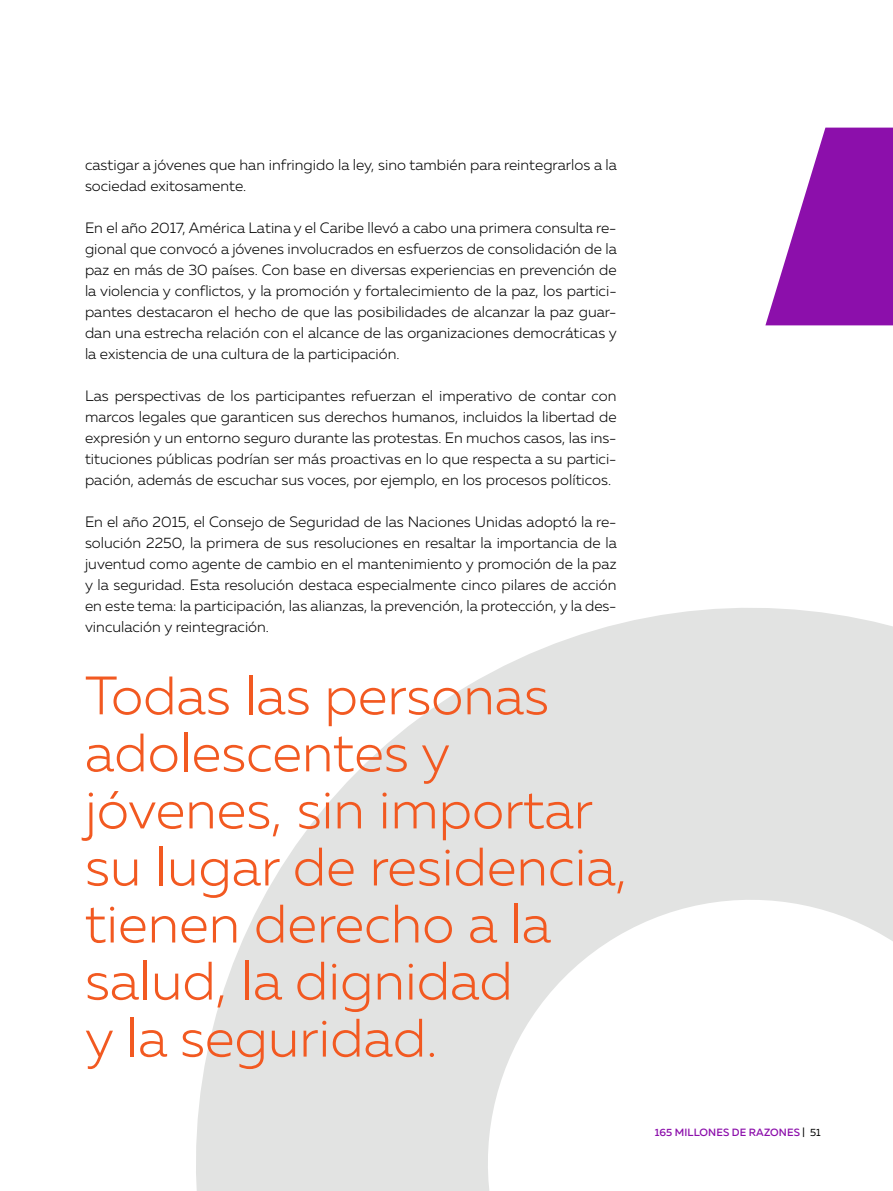
<style>
.page{position:relative;width:893px;height:1191px;background:#fff}
.page>*{position:absolute;margin:0;border:0;box-sizing:border-box;transform-origin:0 0}
.t1{font:300 54px/57px "Muller";color:#f25921}
.t2{font:300 15px/21px "Muller";color:#000;text-align:justify}
.t3{font:500 10.5px "Muller";letter-spacing:.01em;color:#8c0fab}
.s1{font-weight:400;color:#000}
</style>
<div class="page">
<svg style="left:196px;top:608px;width:697px;height:583px;fill:#e2e3e2"></svg>
<svg style="left:765px;top:128px;width:128px;height:197px"></svg>
<p class="t2" style="left:85px;top:154px;width:533px">castigar a jóvenes que han infringido la ley, sino también para reintegrarlos a la sociedad exitosamente.</p>
<p class="t2" style="left:85px;top:217px;width:533px">En el año 2017, América Latina y el Caribe llevó a cabo una primera consulta re&shy;gional que convocó a jóvenes involucrados en esfuerzos de consolidación de la paz en más de 30 países. Con base en diversas experiencias en prevención de la violencia y conflictos, y la promoción y fortalecimiento de la paz, los partici&shy;pantes destacaron el hecho de que las posibilidades de alcanzar la paz guar&shy;dan una estrecha relación con el alcance de las organizaciones democráticas y la existencia de una cultura de la participación.</p>
<p class="t2" style="left:85px;top:385px;width:533px">Las perspectivas de los participantes refuerzan el imperativo de contar con marcos legales que garanticen sus derechos humanos, incluidos la libertad de expresión y un entorno seguro durante las protestas. En muchos casos, las ins&shy;tituciones públicas podrían ser más proactivas en lo que respecta a su partici&shy;pación, además de escuchar sus voces, por ejemplo, en los procesos políticos.</p>
<p class="t2" style="left:85px;top:511px;width:533px">En el año 2015, el Consejo de Seguridad de las Naciones Unidas adoptó la re&shy;solución 2250, la primera de sus resoluciones en resaltar la importancia de la juventud como agente de cambio en el mantenimiento y promoción de la paz y la seguridad. Esta resolución destaca especialmente cinco pilares de acción en este tema: la participación, las alianzas, la prevención, la protección, y la des&shy;vinculación y reintegración.</p>
<h1 class="t1" style="left:85px;top:666px;width:544px">Todas las personas adolescentes y jóvenes, sin importar su lugar de residencia, tienen derecho a la salud, la dignidad<br>y la seguridad.</h1>
<p class="t3" style="left:655px;top:1125px;width:167px">165 MILLONES DE RAZONES <span class="s1">| 51</span></p>
</div>
